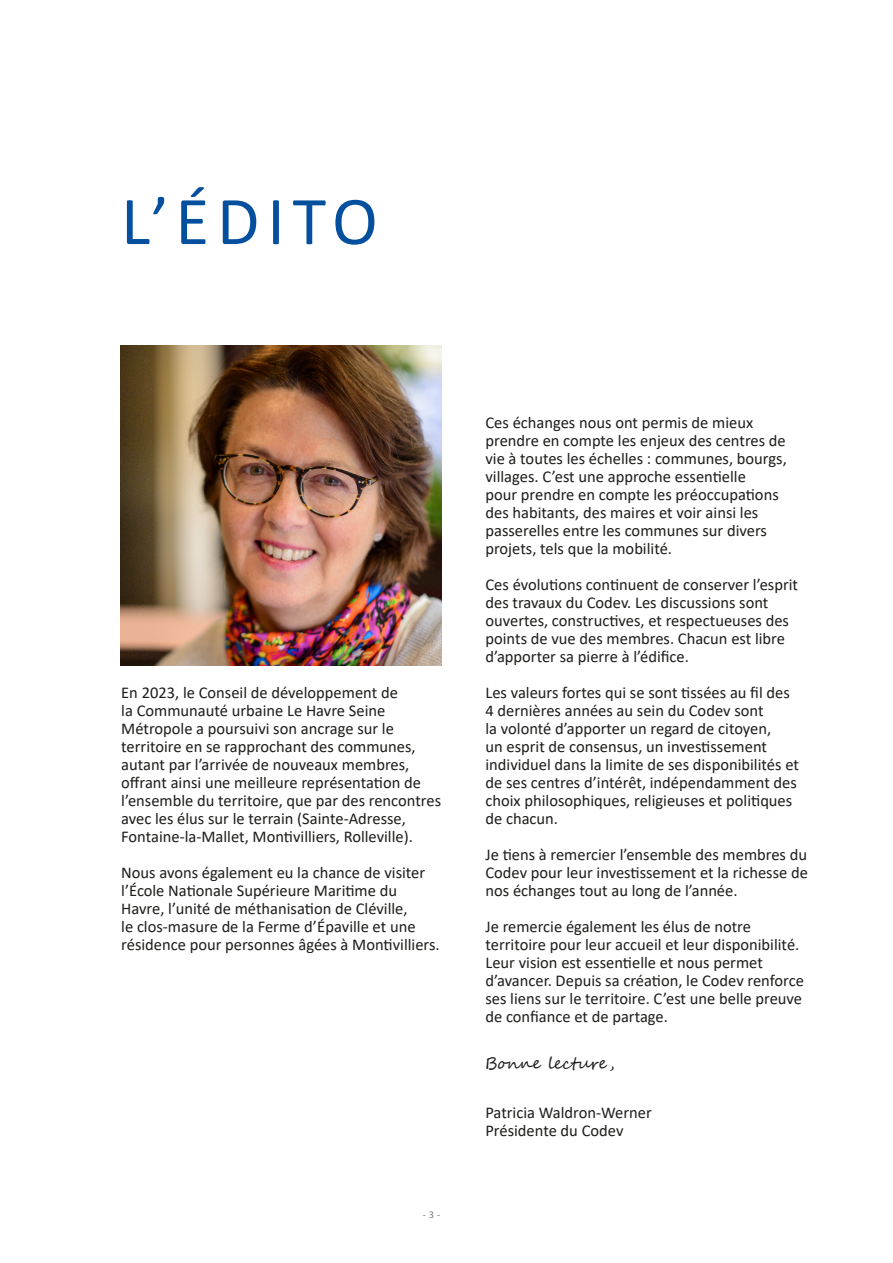
<style>
.page{position:relative;width:893px;height:1263px;background:#fff}
.page>*{position:absolute;margin:0;border:0;box-sizing:border-box;transform-origin:0 0}
.SOUS_TITRE{font:69px "Calibri";letter-spacing:.115em;color:#04509e}
.TEXTE{font:16.5px/18px "Calibri";color:#1d1d1b}
.t1{font:16.5px "Segoe Script";color:#1d1d1b}
.t2{font:10.5px "Calibri";color:#808080}
</style>
<div class="page">
<img style="left:121px;top:345px;width:321px;height:320px">
<p class="SOUS_TITRE" style="left:121px;top:173px;width:258px">L’ÉDITO</p>
<p class="TEXTE" style="left:121px;top:683px;width:321px">En 2023, le Conseil de développement de<br>la Communauté urbaine Le Havre Seine Métropole a poursuivi son ancrage sur le territoire en se rapprochant des communes, autant par l’arrivée de nouveaux membres, offrant ainsi une meilleure représentation de l’ensemble du territoire, que par des rencontres avec les élus sur le terrain (Sainte-Adresse, Fontaine-la-Mallet, Montivilliers, Rolleville).</p>
<p class="TEXTE" style="left:121px;top:863px;width:320px">Nous avons également eu la chance de visiter l’École Nationale Supérieure Maritime du Havre, l’unité de méthanisation de Cléville,<br>le clos-masure de la Ferme d’Épaville et une résidence pour personnes âgées à Montivilliers.</p>
<p class="t2" style="left:423px;top:1208px;width:19px">- 3 -</p>
<p class="TEXTE" style="left:485px;top:413px;width:303px">Ces échanges nous ont permis de mieux prendre en compte les enjeux des centres de vie à toutes les échelles : communes, bourgs, villages. C’est une approche essentielle<br>pour prendre en compte les préoccupations des habitants, des maires et voir ainsi les passerelles entre les communes sur divers projets, tels que la mobilité.</p>
<p class="TEXTE" style="left:485px;top:575px;width:314px">Ces évolutions continuent de conserver l’esprit des travaux du Codev. Les discussions sont ouvertes, constructives, et respectueuses des points de vue des membres. Chacun est libre d’apporter sa pierre à l’édifice.</p>
<p class="TEXTE" style="left:485px;top:683px;width:315px">Les valeurs fortes qui se sont tissées au fil des 4 dernières années au sein du Codev sont<br>la volonté d’apporter un regard de citoyen,<br>un esprit de consensus, un investissement individuel dans la limite de ses disponibilités et de ses centres d’intérêt, indépendamment des choix philosophiques, religieuses et politiques de chacun.</p>
<p class="TEXTE" style="left:485px;top:845px;width:324px;text-align:justify">Je tiens à remercier l’ensemble des membres du Codev pour leur investissement et la richesse de nos échanges tout au long de l’année.</p>
<p class="TEXTE" style="left:485px;top:917px;width:320px">Je remercie également les élus de notre territoire pour leur accueil et leur disponibilité.<br>Leur vision est essentielle et nous permet d’avancer. Depuis sa création, le Codev renforce ses liens sur le territoire. C’est une belle preuve de confiance et de partage.</p>
<p class="t1" style="left:485px;top:1050px;width:131px">Bonne lecture ,</p>
<p class="TEXTE" style="left:485px;top:1103px;width:168px">Patricia Waldron-Werner</p>
<p class="TEXTE" style="left:485px;top:1121px;width:140px">Présidente du Codev</p>
</div>
